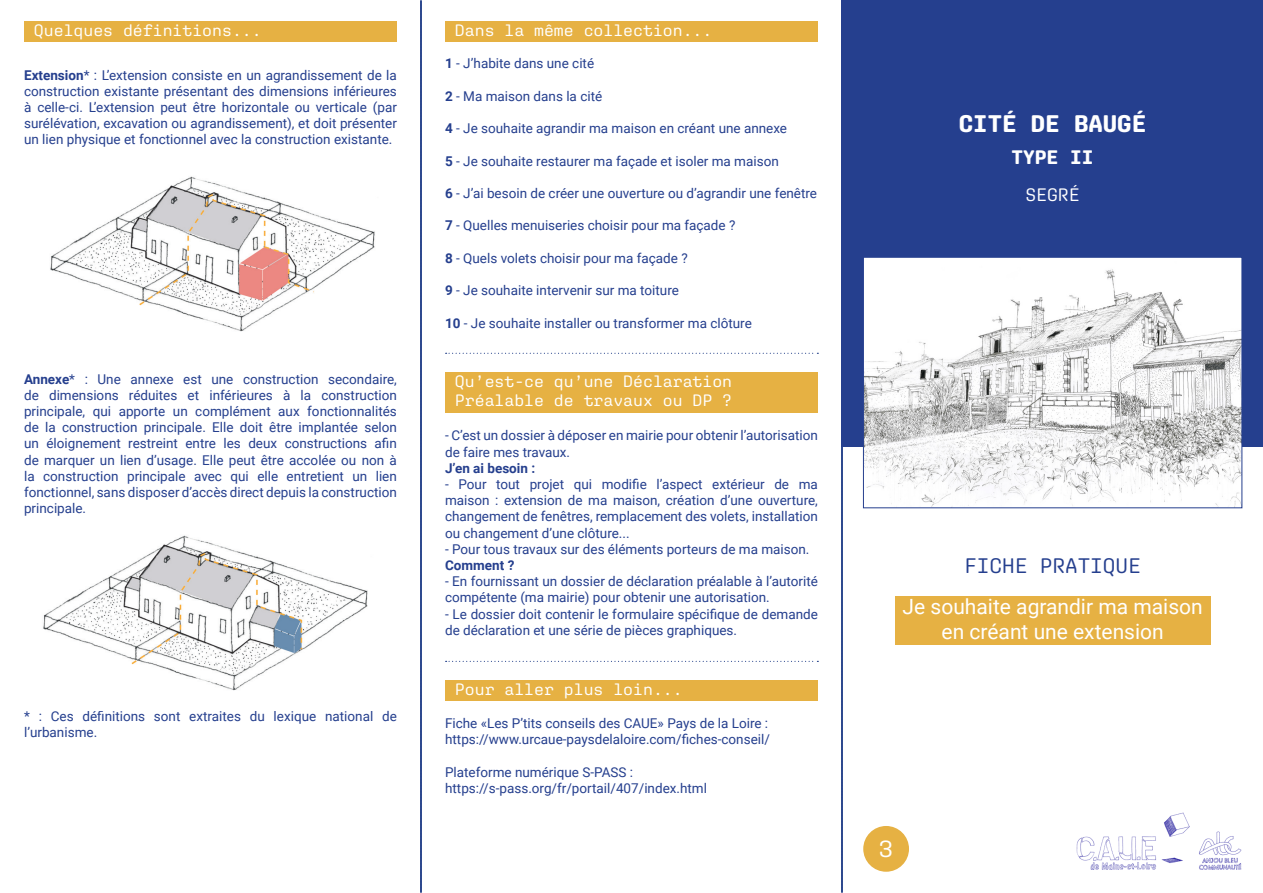
<style>
.page{position:relative;width:1263px;height:893px;background:#fff}
.page>*{position:absolute;margin:0;border:0;box-sizing:border-box;transform-origin:0 0}
.Pour_Titre{font:700 24px "Aglet Mono";color:#fff}
.Pour_Titre-2{font:24px "Aglet Mono";color:#fff}
.Pour_texte{font:21px/25.2px "Roboto";color:#fff;text-align:center}
.Pour_Titre-3{font:21px "Aglet Mono";color:#253f8e}
.Pour_Titre-4{font:700 19.5px "Aglet Mono";color:#fff}
.Pour_Titre-5{font:18px "Aglet Mono";color:#fff}
.Pour_Titre-6{font:16.5px/19.8px "Aglet Mono";color:#fff}
.Pour_texte-2{font:13.5px/16.2px "Roboto";color:#253f8e}
.t1{font:700 13.5px "Roboto";color:#253f8e}
.s1{font-weight:700}
</style>
<div class="page">
<div style="left:445px;top:21px;width:373px;height:21px;background:#e6b143"></div>
<div style="left:24px;top:21px;width:373px;height:21px;background:#e6b143"></div>
<div style="left:445px;top:680px;width:373px;height:20px;background:#e6b143"></div>
<div style="left:445px;top:372px;width:373px;height:40px;background:#e6b143"></div>
<svg style="left:421px;top:1px;width:1px;height:892px"></svg>
<svg style="left:842px;top:446px;width:1px;height:447px"></svg>
<svg style="left:446px;top:353px;width:372px;height:1px"></svg>
<svg style="left:446px;top:661px;width:372px;height:1px"></svg>
<img style="left:1076px;top:812px;width:166px;height:58px">
<div style="left:895px;top:596px;width:316px;height:49px;background:#e6b143"></div>
<div style="left:841px;top:0;width:422px;height:446px;background:#253f8e"></div>
<div style="left:863px;top:826px;width:46px;height:46px;background:#e6b143;border-radius:50%"></div>
<img style="left:50px;top:176px;width:325px;height:156px">
<img style="left:43px;top:535px;width:325px;height:156px">
<img style="left:865px;top:259px;width:375px;height:247px">
<div style="left:863px;top:257px;width:379px;height:251px;border:1px solid #253f8e"></div>
<p class="Pour_Titre-6" style="left:34px;top:20px;width:229px">Quelques définitions...</p>
<p class="Pour_texte-2" style="left:24px;top:66px;width:374px;text-align:justify"><span class="s1">Extension</span>* : L’extension consiste en un agrandissement de la construction existante présentant des dimensions inférieures à celle-ci. L’extension peut être horizontale ou verticale (par surélévation, excavation ou agrandissement), et doit présenter un lien physique et fonctionnel avec la construction existante.</p>
<p class="Pour_texte-2" style="left:24px;top:370px;width:374px;text-align:justify"><span class="s1">Annexe</span>* : Une annexe est une construction secondaire, de dimensions réduites et inférieures à la construction principale, qui apporte un complément aux fonctionnalités de la construction principale. Elle doit être implantée selon un éloignement restreint entre les deux constructions afin de marquer un lien d’usage. Elle peut être accolée ou non à la construction principale avec qui elle entretient un lien fonctionnel, sans disposer d’accès direct depuis la construction principale.</p>
<p class="Pour_texte-2" style="left:24px;top:708px;width:374px">* : Ces définitions sont extraites du lexique national de l’urbanisme.</p>
<p class="Pour_Titre-6" style="left:455px;top:20px;width:259px">Dans la même collection...</p>
<p class="Pour_texte-2" style="left:445px;top:55px;width:151px"><span class="s1">1</span> - J’habite dans une cité</p>
<p class="Pour_texte-2" style="left:445px;top:87px;width:159px"><span class="s1">2</span> - Ma maison dans la cité</p>
<p class="Pour_texte-2" style="left:445px;top:120px;width:344px"><span class="s1">4</span> - Je souhaite agrandir ma maison en créant une annexe</p>
<p class="Pour_texte-2" style="left:445px;top:152px;width:335px"><span class="s1">5</span> - Je souhaite restaurer ma façade et isoler ma maison</p>
<p class="Pour_texte-2" style="left:445px;top:185px;width:373px"><span class="s1">6</span> - J’ai besoin de créer une ouverture ou d’agrandir une fenêtre</p>
<p class="Pour_texte-2" style="left:445px;top:217px;width:292px"><span class="s1">7</span> - Quelles menuiseries choisir pour ma façade ?</p>
<p class="Pour_texte-2" style="left:445px;top:249px;width:244px"><span class="s1">8</span> - Quels volets choisir pour ma façade ?</p>
<p class="Pour_texte-2" style="left:445px;top:282px;width:235px"><span class="s1">9</span> - Je souhaite intervenir sur ma toiture</p>
<p class="Pour_texte-2" style="left:445px;top:314px;width:308px"><span class="s1">10</span> - Je souhaite installer ou transformer ma clôture</p>
<p class="Pour_Titre-6" style="left:455px;top:371px;width:279px">Qu’est-ce qu’une Déclaration<br>Préalable de travaux ou DP ?</p>
<p class="Pour_texte-2" style="left:445px;top:427px;width:374px">- C’est un dossier à déposer en mairie pour obtenir l’autorisation de faire mes travaux.</p>
<p class="t1" style="left:445px;top:459px;width:92px">J’en ai besoin :</p>
<p class="Pour_texte-2" style="left:445px;top:476px;width:374px;text-align:justify">- Pour tout projet qui modifie l’aspect extérieur de ma maison : extension de ma maison, création d’une ouverture, changement de fenêtres, remplacement des volets, installation ou changement d’une clôture...</p>
<p class="Pour_texte-2" style="left:445px;top:540px;width:366px">- Pour tous travaux sur des éléments porteurs de ma maison.</p>
<p class="t1" style="left:445px;top:556px;width:71px">Comment ?</p>
<p class="Pour_texte-2" style="left:445px;top:573px;width:374px">- En fournissant un dossier de déclaration préalable à l’autorité compétente (ma mairie) pour obtenir une autorisation.</p>
<p class="Pour_texte-2" style="left:445px;top:605px;width:374px">- Le dossier doit contenir le formulaire spécifique de demande de déclaration et une série de pièces graphiques.</p>
<p class="Pour_Titre-6" style="left:455px;top:679px;width:229px">Pour aller plus loin...</p>
<p class="Pour_texte-2" style="left:445px;top:715px;width:326px">Fiche «Les P’tits conseils des CAUE» Pays de la Loire : https://www.urcaue-paysdelaloire.com/fiches-conseil/</p>
<p class="Pour_texte-2" style="left:445px;top:763px;width:263px">Plateforme numérique S-PASS : https://s-pass.org/fr/portail/407/index.html</p>
<p class="Pour_Titre" style="left:959px;top:109px;width:189px">CITÉ DE BAUGÉ</p>
<p class="Pour_Titre-4" style="left:1011px;top:146px;width:83px">TYPE II</p>
<p class="Pour_Titre-5" style="left:1025px;top:184px;width:55px">SEGRÉ</p>
<p class="Pour_Titre-3" style="left:964px;top:553px;width:178px">FICHE PRATIQUE</p>
<p class="Pour_texte" style="left:903px;top:593px;width:302px">Je souhaite agrandir ma maison en créant une extension</p>
<p class="Pour_Titre-2" style="left:879px;top:834px;width:16px">3</p>
</div>
